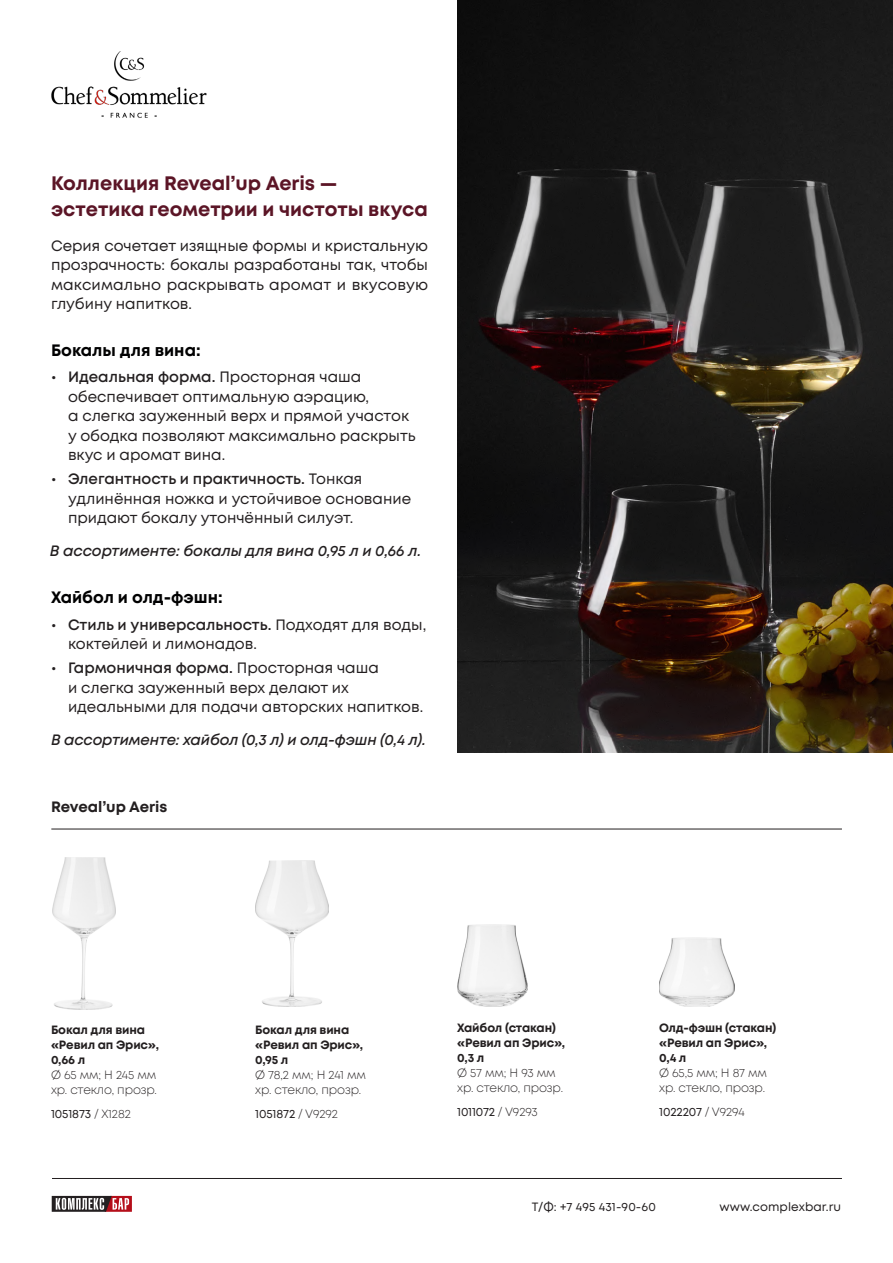
<style>
.page{position:relative;width:893px;height:1263px;background:#fff}
.page>*{position:absolute;margin:0;border:0;box-sizing:border-box;transform-origin:0 0}
.t1{font:700 19.5px/25.5px "Mont";color:#5b1526}
.t2{font:700 16.5px "Mont";color:#000001}
.Стиль_абзаца_1{font:15px/19.5px "Mont";color:#231f20}
.Стиль_абзаца_1-2{font:italic 600 15px "Mont";letter-spacing:-.005em;color:#231f20}
.Стиль_абзаца_1-3{font:700 15px "Mont";color:#231f20}
.t3{font:700 12px/15px "Mont";letter-spacing:-.01em;color:#231f20}
.t4{font:300 12px "Mont";letter-spacing:-.01em;color:#231f20}
.permetry_table2{font:12px "Mont";letter-spacing:-.01em;color:#231f20}
.permetry_table2-2{font:12px "Mont";letter-spacing:.01em;color:#231f20}
.s1{font-weight:600}
.s2{font-weight:300}
</style>
<div class="page">
<hr style="left:52px;top:1178px;width:790px;height:1px;background:#231f20">
<svg style="left:52px;top:1196px;width:80px;height:16px"></svg>
<hr style="left:51px;top:829px;width:791px;height:1px;background:#231f20">
<img style="left:255px;top:860px;width:74px;height:147px">
<img style="left:52px;top:857px;width:63px;height:153px">
<img style="left:458px;top:924px;width:70px;height:83px">
<img style="left:659px;top:938px;width:75px;height:69px">
<img style="left:457px;top:0;width:436px;height:752px">
<img style="left:51px;top:51px;width:156px;height:67px">
<p class="t1" style="left:51px;top:171px;width:379px">Коллекция Reveal’up Aeris — эстетика геометрии и чистоты вкуса</p>
<p class="Стиль_абзаца_1" style="left:51px;top:236px;width:379px;text-align:justify">Серия сочетает изящные формы и кристальную прозрачность: бокалы разработаны так, чтобы максимально раскрывать аромат и вкусовую глубину напитков.</p>
<p class="t2" style="left:51px;top:339px;width:151px">Бокалы для вина:</p>
<p class="Стиль_абзаца_1" style="left:68px;top:368px;width:349px;text-indent:-17px"><span class="s1">• Идеальная форма.</span> Просторная чаша обеспечивает оптимальную аэрацию,<br>а слегка зауженный верх и прямой участок у ободка позволяют максимально раскрыть вкус и аромат вина.</p>
<p class="Стиль_абзаца_1" style="left:68px;top:469px;width:345px;text-indent:-17px"><span class="s1">• Элегантность и практичность.</span> Тонкая удлинённая ножка и устойчивое основание придают бокалу утончённый силуэт.</p>
<p class="Стиль_абзаца_1-2" style="left:50px;top:541px;width:373px">В ассортименте: бокалы для вина 0,95 л и 0,66 л.</p>
<p class="t2" style="left:51px;top:586px;width:173px">Хайбол и олд-фэшн:</p>
<p class="Стиль_абзаца_1" style="left:68px;top:615px;width:360px;text-indent:-17px"><span class="s1">• Стиль и универсальность.</span> Подходят для воды, коктейлей и лимонадов.</p>
<p class="Стиль_абзаца_1" style="left:68px;top:658px;width:357px;text-indent:-17px"><span class="s1">• Гармоничная форма.</span> Просторная чаша<br>и слегка зауженный верх делают их идеальными для подачи авторских напитков.</p>
<p class="Стиль_абзаца_1-2" style="left:51px;top:730px;width:376px">В ассортименте: хайбол (0,3 л) и олд-фэшн (0,4 л).</p>
<p class="Стиль_абзаца_1-3" style="left:51px;top:797px;width:118px">Reveal’up Aeris</p>
<p class="t3" style="left:51px;top:1022px;width:109px">Бокал для вина «Ревил ап Эрис»,<br>0,66 л<br><span class="s2">Ø 65 мм; H 245 мм</span></p>
<p class="t4" style="left:51px;top:1082px;width:107px">хр. стекло, прозр.</p>
<p class="permetry_table2" style="left:51px;top:1106px;width:81px">1051873 <span class="s2">/ X1282</span></p>
<p class="t3" style="left:255px;top:1022px;width:112px">Бокал для вина «Ревил ап Эрис»,<br>0,95 л<br><span class="s2">Ø 78,2 мм; H 241 мм</span></p>
<p class="t4" style="left:255px;top:1082px;width:107px">хр. стекло, прозр.</p>
<p class="permetry_table2" style="left:255px;top:1106px;width:84px">1051872 <span class="s2">/ V9292</span></p>
<p class="t3" style="left:457px;top:1020px;width:109px">Хайбол (стакан) «Ревил ап Эрис»,<br>0,3 л<br><span class="s2">Ø 57 мм; H 93 мм</span></p>
<p class="t4" style="left:457px;top:1080px;width:107px">хр. стекло, прозр.</p>
<p class="permetry_table2" style="left:457px;top:1104px;width:82px">1011072 <span class="s2">/ V9293</span></p>
<p class="t3" style="left:659px;top:1020px;width:119px">Олд-фэшн (стакан) «Ревил ап Эрис»,<br>0,4 л<br><span class="s2">Ø 65,5 мм; H 87 мм</span></p>
<p class="t4" style="left:659px;top:1080px;width:107px">хр. стекло, прозр.</p>
<p class="permetry_table2" style="left:659px;top:1104px;width:87px">1022207 <span class="s2">/ V9294</span></p>
<p class="permetry_table2-2" style="left:532px;top:1199px;width:125px">Т/Ф: +7 495 431-90-60</p>
<p class="permetry_table2-2" style="left:719px;top:1199px;width:123px">www.complexbar.ru</p>
</div>
